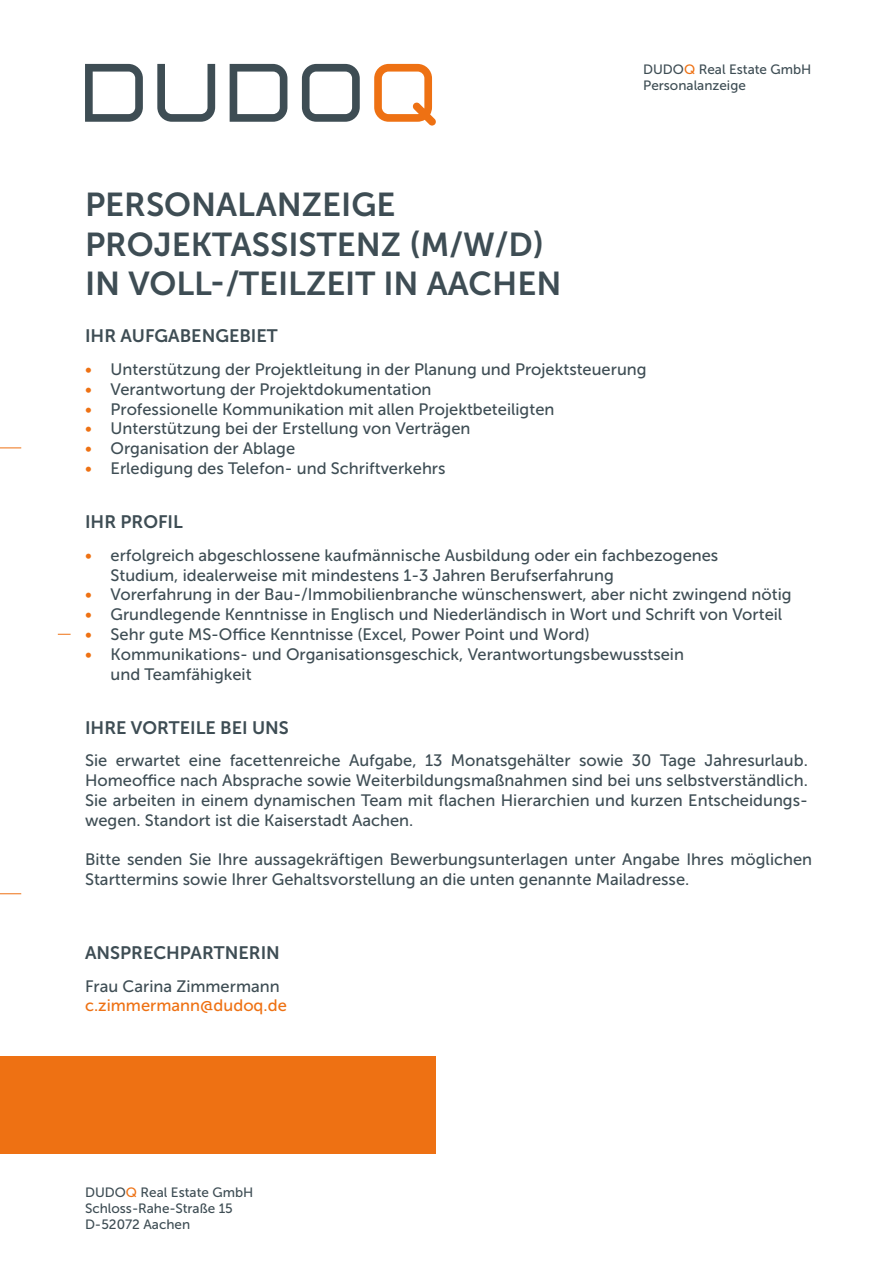
<style>
.page{position:relative;width:893px;height:1263px;background:#fff}
.page>*{position:absolute;margin:0;border:0;box-sizing:border-box;transform-origin:0 0}
.t1{font:33px/39.6px "Museo Sans 700";color:#3e4d54}
.t2{font:18px "Museo Sans 700";color:#3e4d54}
.t3{font:16.5px/19.8px "Museo Sans 500";color:#3e4d54}
.t4{font:16.5px "Museo Sans 500";color:#ee7113}
.t5{font:13.5px/16.2px "Museo Sans 500";color:#3e4d54}
.s1{color:#ee7113}
</style>
<div class="page">
<div style="left:0;top:1056px;width:436px;height:97px;background:#ee7113"></div>
<svg style="left:85px;top:64px;width:58px;height:58px"></svg>
<svg style="left:157px;top:64px;width:58px;height:58px"></svg>
<svg style="left:230px;top:64px;width:57px;height:58px"></svg>
<svg style="left:302px;top:64px;width:58px;height:58px"></svg>
<svg style="left:374px;top:64px;width:62px;height:62px"></svg>
<svg style="left:58px;top:634px;width:13px;height:1px"></svg>
<svg style="left:0;top:447px;width:21px;height:1px"></svg>
<svg style="left:0;top:893px;width:21px;height:1px"></svg>
<p class="t5" style="left:643px;top:61px;width:170px">DUDO<span class="s1">Q</span> Real Estate GmbH<br>Personalanzeige</p>
<h1 class="t1" style="left:85px;top:185px;width:478px">PERSONALANZEIGE<br>PROJEKTASSISTENZ (M/W/D)<br>IN VOLL-/TEILZEIT IN AACHEN</h1>
<p class="t2" style="left:85px;top:326px;width:194px">IHR AUFGABENGEBIET</p>
<p class="t3" style="left:85px;top:359px;width:563px"><span class="s1">•</span> Unterstützung der Projektleitung in der Planung und Projektsteuerung</p>
<p class="t3" style="left:85px;top:379px;width:348px"><span class="s1">•</span> Verantwortung der Projektdokumentation</p>
<p class="t3" style="left:85px;top:399px;width:471px"><span class="s1">•</span> Professionelle Kommunikation mit allen Projektbeteiligten</p>
<p class="t3" style="left:85px;top:419px;width:387px"><span class="s1">•</span> Unterstützung bei der Erstellung von Verträgen</p>
<p class="t3" style="left:85px;top:439px;width:212px"><span class="s1">•</span> Organisation der Ablage</p>
<p class="t3" style="left:85px;top:458px;width:362px"><span class="s1">•</span> Erledigung des Telefon- und Schriftverkehrs</p>
<p class="t2" style="left:85px;top:512px;width:99px">IHR PROFIL</p>
<p class="t3" style="left:111px;top:545px;width:609px;text-indent:-26px"><span class="s1">•</span> erfolgreich abgeschlossene kaufmännische Ausbildung oder ein fachbezogenes<br>Studium, idealerweise mit mindestens 1-3 Jahren Berufserfahrung</p>
<p class="t3" style="left:85px;top:585px;width:708px"><span class="s1">•</span> Vorerfahrung in der Bau-/Immobilienbranche wünschenswert, aber nicht zwingend nötig</p>
<p class="t3" style="left:85px;top:605px;width:699px"><span class="s1">•</span> Grundlegende Kenntnisse in Englisch und Niederländisch in Wort und Schrift von Vorteil</p>
<p class="t3" style="left:85px;top:624px;width:506px"><span class="s1">•</span> Sehr gute MS-Office Kenntnisse (Excel, Power Point und Word)</p>
<p class="t3" style="left:111px;top:644px;width:575px;text-indent:-26px"><span class="s1">•</span> Kommunikations- und Organisationsgeschick, Verantwortungsbewusstsein und Teamfähigkeit</p>
<p class="t2" style="left:85px;top:717px;width:205px">IHRE VORTEILE BEI UNS</p>
<p class="t3" style="left:85px;top:751px;width:724px;text-align:justify">Sie erwartet eine facettenreiche Aufgabe, 13 Monatsgehälter sowie 30 Tage Jahresurlaub.<br>Homeoffice nach Absprache sowie Weiterbildungsmaßnahmen sind bei uns selbstverständlich.<br>Sie arbeiten in einem dynamischen Team mit flachen Hierarchien und kurzen Entscheidungs&shy;wegen. Standort ist die Kaiserstadt Aachen.</p>
<p class="t3" style="left:85px;top:850px;width:729px">Bitte senden Sie Ihre aussagekräftigen Bewerbungsunterlagen unter Angabe Ihres möglichen<br>Starttermins sowie Ihrer Gehaltsvorstellung an die unten genannte Mailadresse.</p>
<p class="t2" style="left:85px;top:943px;width:196px">ANSPRECHPARTNERIN</p>
<p class="t3" style="left:85px;top:976px;width:196px">Frau Carina Zimmermann</p>
<p class="t4" style="left:85px;top:997px;width:203px">c.zimmermann@dudoq.de</p>
<p class="t5" style="left:85px;top:1184px;width:170px">DUDO<span class="s1">Q</span> Real Estate GmbH<br>Schloss-Rahe-Straße 15<br>D-52072 Aachen</p>
</div>
